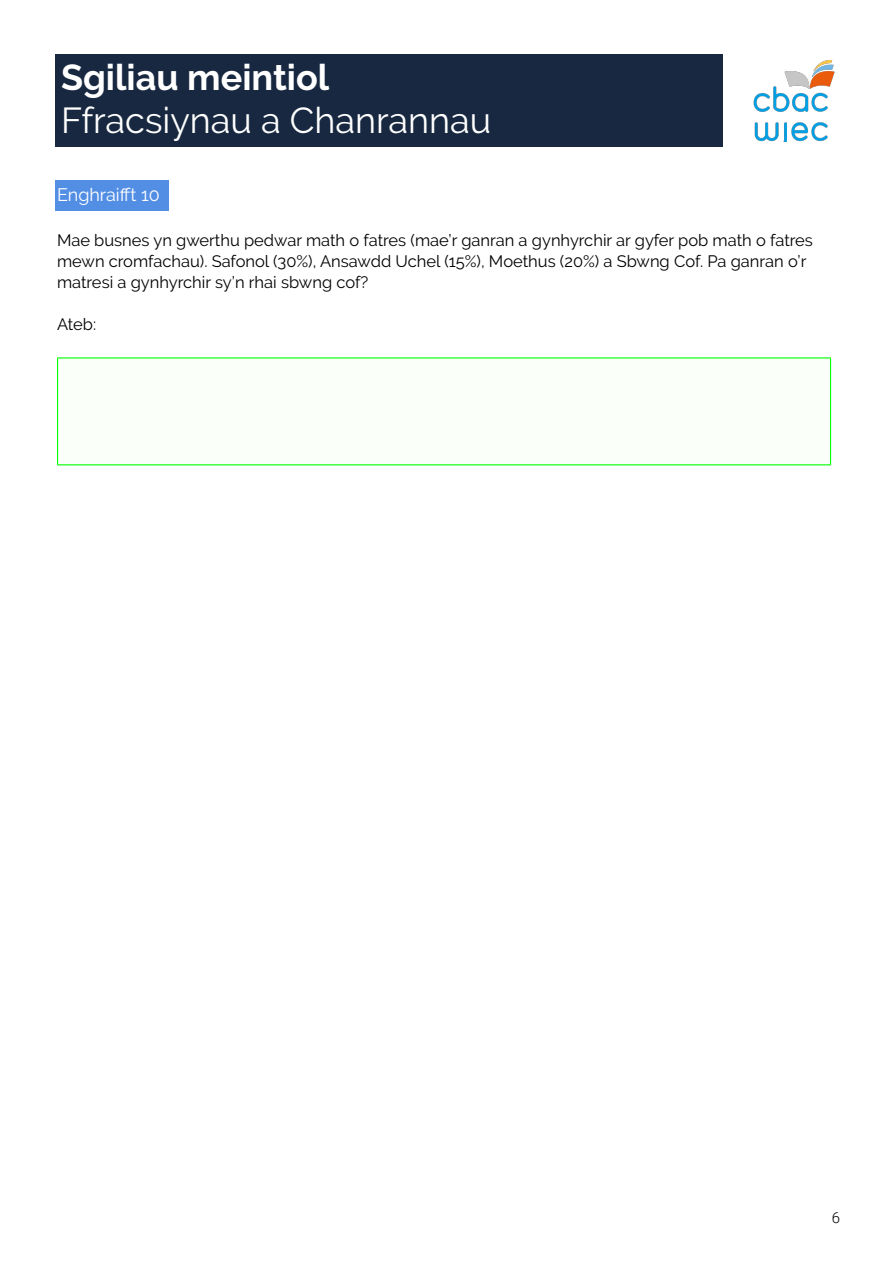
<style>
.page{position:relative;width:893px;height:1263px;background:#fff}
.page>*{position:absolute;margin:0;border:0;box-sizing:border-box;transform-origin:0 0}
.t1{font:36px "Raleway";color:#fff}
.t2{font:700 36px "Raleway";color:#fff}
.t3{font:18px "Raleway";color:#fff}
.t4{font:16.5px/21px "Raleway";color:#000}
.t5{font:300 15px "Roboto";color:#000}
</style>
<div class="page">
<div style="left:55px;top:54px;width:667px;height:50px;background:#172840"></div>
<div style="left:55px;top:98px;width:667px;height:49px;background:#172840"></div>
<img style="left:753px;top:61px;width:82px;height:81px">
<div style="left:56px;top:180px;width:113px;height:30px;background:#538ee5"></div>
<div style="left:58px;top:358px;width:772px;height:107px;background:#fafffa"></div>
<hr style="left:57px;top:357px;width:774px;height:1px;background:#0f0">
<hr style="left:57px;top:358px;width:1px;height:106px;background:#0f0">
<hr style="left:830px;top:358px;width:1px;height:106px;background:#0f0">
<hr style="left:57px;top:464px;width:774px;height:1px;background:#0f0">
<h1 class="t2" style="left:61px;top:56px;width:270px">Sgiliau meintiol</h1>
<h1 class="t1" style="left:61px;top:99px;width:432px">Ffracsiynau a Chanrannau</h1>
<p class="t3" style="left:57px;top:185px;width:104px">Enghraifft 10</p>
<p class="t4" style="left:57px;top:230px;width:757px">Mae busnes yn gwerthu pedwar math o fatres (mae’r ganran a gynhyrchir ar gyfer pob math o fatres mewn cromfachau). Safonol (30%), Ansawdd Uchel (15%), Moethus (20%) a Sbwng Cof. Pa ganran o’r matresi a gynhyrchir sy’n rhai sbwng cof?</p>
<p class="t4" style="left:57px;top:314px;width:41px">Ateb:</p>
<p class="t5" style="left:832px;top:1207px;width:10px">6</p>
</div>
